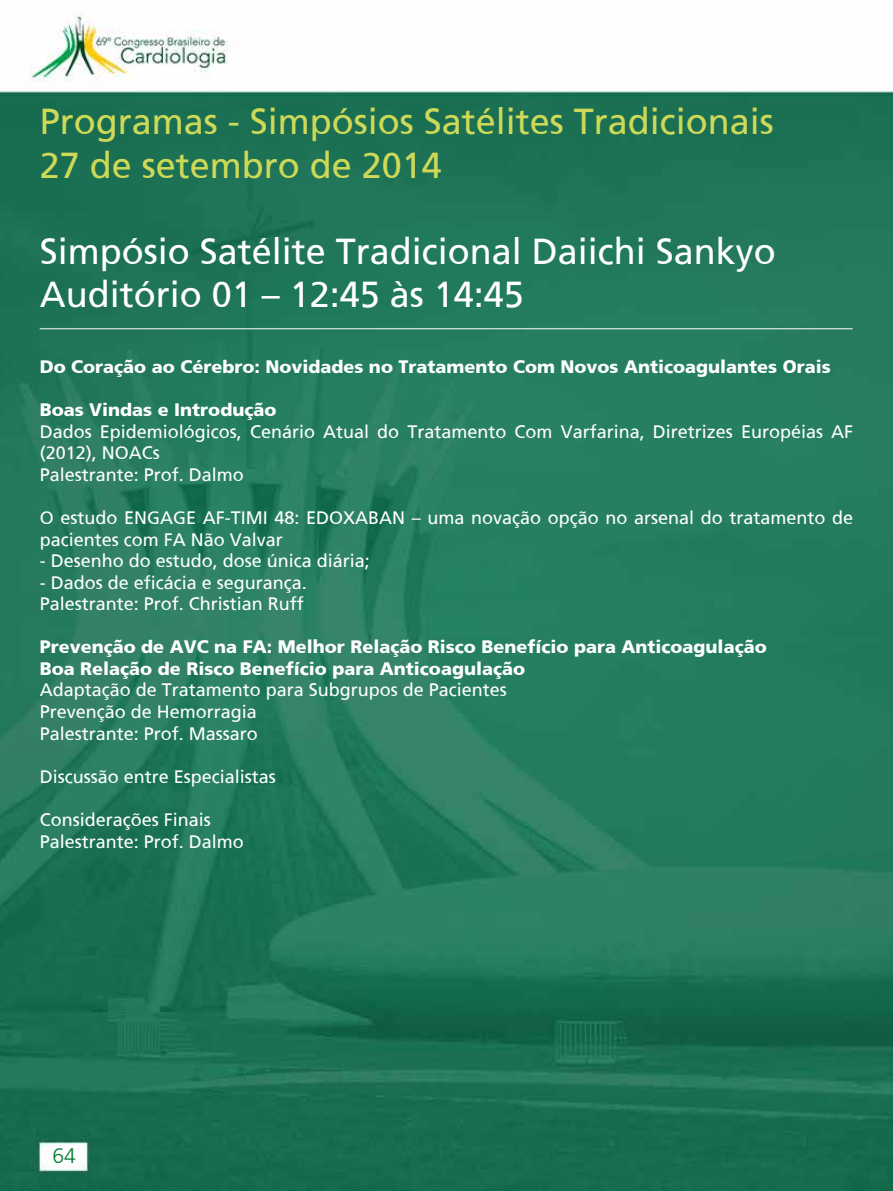
<style>
.page{position:relative;width:893px;height:1191px;background:#fff}
.page>*{position:absolute;margin:0;border:0;box-sizing:border-box;transform-origin:0 0}
.t1{font:36px/43.2px "Frutiger";color:#fff}
.t2{font:36px/43.2px "Frutiger";color:#ced957}
.t3{font:300 21px "Frutiger";color:#007e35}
.t4{font:18px/21.6px "Frutiger";color:#fff}
.t5{font:900 18px/21.6px "Frutiger";color:#fff}
</style>
<div class="page">
<img style="left:0;top:14px;width:893px;height:1177px">
<hr style="left:40px;top:328px;width:813px;height:1px;background:#fff">
<h1 class="t2" style="left:40px;top:100px;width:736px">Programas - Simpósios Satélites Tradicionais<br>27 de setembro de 2014</h1>
<h1 class="t1" style="left:40px;top:230px;width:738px">Simpósio Satélite Tradicional Daiichi Sankyo<br>Auditório 01 – 12:45 às 14:45</h1>
<p class="t5" style="left:40px;top:356px;width:792px">Do Coração ao Cérebro: Novidades no Tratamento Com Novos Anticoagulantes Orais</p>
<p class="t5" style="left:40px;top:398px;width:238px">Boas Vindas e Introdução</p>
<p class="t4" style="left:40px;top:420px;width:815px">Dados Epidemiológicos, Cenário Atual do Tratamento Com Varfarina, Diretrizes Européias AF (2012), NOACs<br>Palestrante: Prof. Dalmo</p>
<p class="t4" style="left:40px;top:507px;width:815px">O estudo ENGAGE AF-TIMI 48: EDOXABAN – uma novação opção no arsenal do tratamento de pacientes com FA Não Valvar</p>
<p class="t4" style="left:40px;top:550px;width:332px">- Desenho do estudo, dose única diária;</p>
<p class="t4" style="left:40px;top:571px;width:269px">- Dados de eficácia e segurança.<br>Palestrante: Prof. Christian Ruff</p>
<p class="t5" style="left:40px;top:635px;width:728px">Prevenção de AVC na FA: Melhor Relação Risco Benefício para Anticoagulação<br>Boa Relação de Risco Benefício para Anticoagulação</p>
<p class="t4" style="left:40px;top:679px;width:469px">Adaptação de Tratamento para Subgrupos de Pacientes<br>Prevenção de Hemorragia<br>Palestrante: Prof. Massaro</p>
<p class="t4" style="left:40px;top:765px;width:238px">Discussão entre Especialistas</p>
<p class="t4" style="left:40px;top:808px;width:206px">Considerações Finais<br>Palestrante: Prof. Dalmo</p>
<p class="t3" style="left:52px;top:1144px;width:25px">64</p>
</div>
